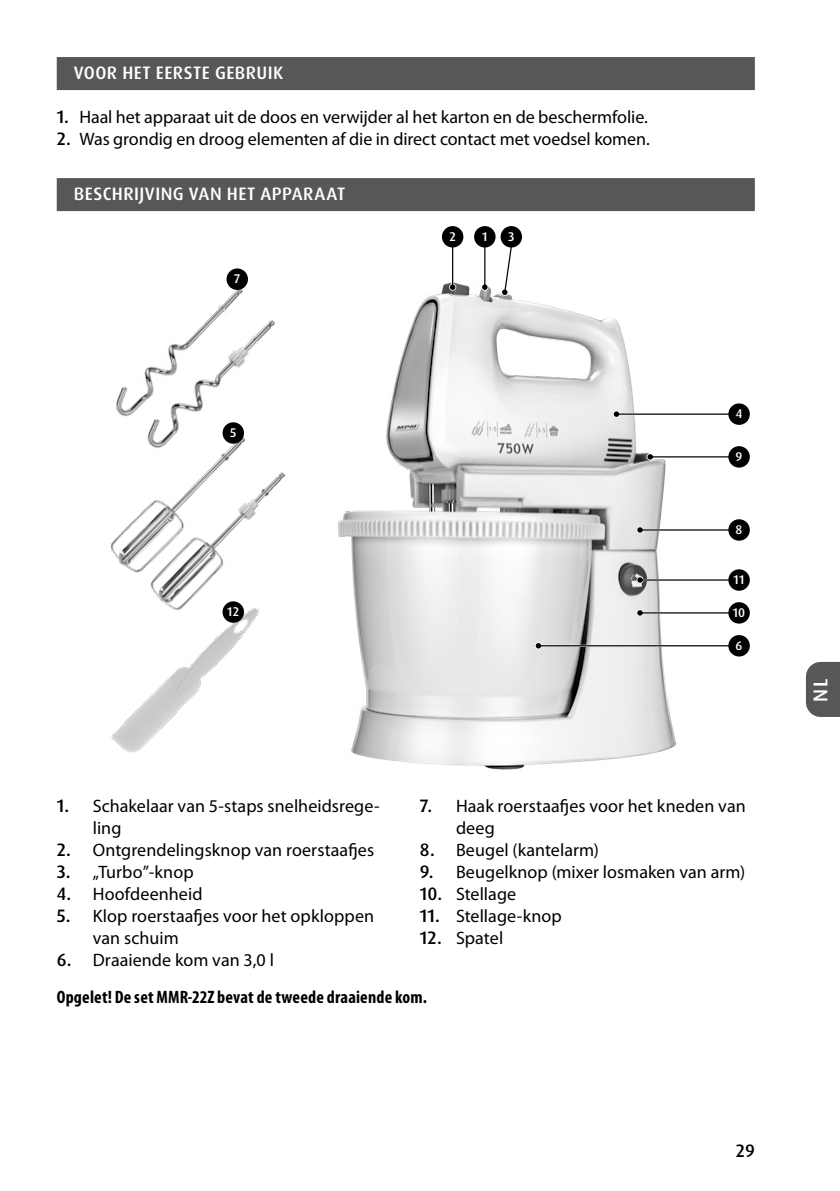
<style>
.page{position:relative;width:840px;height:1191px;background:#fff}
.page>*{position:absolute;margin:0;border:0;box-sizing:border-box;transform-origin:0 0}
.t1{font:500 20px "Dax Pro";color:#fff}
.t2{font:18px/22px "Myriad Pro";color:#000}
.t3{font:500 18px "Dax Pro";letter-spacing:.025em;color:#fff}
.t4{font:700 condensed 18px "Myriad Pro";letter-spacing:.01em;color:#000}
.t5{font:500 18px "Dax Pro";color:#000}
.t6{font:500 12.6px "Dax Pro";color:#fff}
.s1{font-family:"Dax Pro";font-weight:500}
</style>
<div class="page">
<div style="left:806px;top:662px;width:33px;height:55px;background:#575756"></div>
<div style="left:57px;top:57px;width:697px;height:33px;background:#575756"></div>
<div style="left:57px;top:178px;width:697px;height:33px;background:#575756"></div>
<img style="left:338px;top:277px;width:338px;height:493px">
<img style="left:116px;top:275px;width:160px;height:140px">
<img style="left:110px;top:415px;width:176px;height:168px">
<hr style="left:451px;top:237px;width:2px;height:50px;background:#fff">
<hr style="left:452px;top:246px;width:1px;height:41px;background:#000">
<svg style="left:449px;top:284px;width:6px;height:6px"></svg>
<hr style="left:483px;top:237px;width:2px;height:50px;background:#fff">
<hr style="left:484px;top:246px;width:1px;height:41px;background:#000">
<svg style="left:482px;top:284px;width:5px;height:6px"></svg>
<svg style="left:502px;top:243px;width:11px;height:52px"></svg>
<div style="left:441px;top:226px;width:22px;height:21px;background:#000;border-radius:50%"></div>
<div style="left:474px;top:226px;width:21px;height:21px;background:#000;border-radius:50%"></div>
<div style="left:500px;top:226px;width:21px;height:21px;background:#000;border-radius:50%"></div>
<hr style="left:650px;top:456px;width:88px;height:2px;background:#fff">
<hr style="left:650px;top:456px;width:88px;height:1px;background:#000">
<svg style="left:647px;top:454px;width:5px;height:5px"></svg>
<hr style="left:639px;top:529px;width:99px;height:2px;background:#fff">
<hr style="left:639px;top:529px;width:99px;height:1px;background:#000">
<svg style="left:637px;top:527px;width:5px;height:6px"></svg>
<hr style="left:639px;top:579px;width:99px;height:2px;background:#fff">
<hr style="left:639px;top:579px;width:99px;height:1px;background:#000">
<svg style="left:637px;top:577px;width:5px;height:6px"></svg>
<hr style="left:639px;top:612px;width:99px;height:2px;background:#fff">
<hr style="left:639px;top:612px;width:99px;height:1px;background:#000">
<svg style="left:637px;top:610px;width:5px;height:5px"></svg>
<hr style="left:538px;top:645px;width:200px;height:2px;background:#fff">
<hr style="left:538px;top:645px;width:200px;height:1px;background:#000">
<svg style="left:535px;top:643px;width:6px;height:5px"></svg>
<div style="left:612px;top:410px;width:7px;height:8px;background:#ededed;border-radius:50%"></div>
<hr style="left:616px;top:413px;width:122px;height:2px;background:#000">
<svg style="left:613px;top:411px;width:6px;height:6px"></svg>
<div style="left:728px;top:446px;width:21px;height:21px;background:#000;border-radius:50%"></div>
<div style="left:728px;top:519px;width:21px;height:21px;background:#000;border-radius:50%"></div>
<div style="left:728px;top:569px;width:21px;height:22px;background:#000;border-radius:50%"></div>
<div style="left:728px;top:602px;width:21px;height:21px;background:#000;border-radius:50%"></div>
<div style="left:728px;top:635px;width:21px;height:21px;background:#000;border-radius:50%"></div>
<div style="left:728px;top:403px;width:21px;height:22px;background:#000;border-radius:50%"></div>
<div style="left:222px;top:422px;width:22px;height:22px;background:#000;border-radius:50%"></div>
<div style="left:226px;top:268px;width:22px;height:22px;background:#000;border-radius:50%"></div>
<img style="left:111px;top:583px;width:148px;height:170px">
<div style="left:222px;top:601px;width:22px;height:22px;background:#000;border-radius:50%"></div>
<p class="t3" style="left:74px;top:61px;width:211px">VOOR HET EERSTE GEBRUIK</p>
<p class="t2" style="left:57px;top:106px;width:592px"><span class="s1">1.</span> Haal het apparaat uit de doos en verwijder al het karton en de beschermfolie.</p>
<p class="t2" style="left:57px;top:128px;width:594px"><span class="s1">2.</span> Was grondig en droog elementen af die in direct contact met voedsel komen.</p>
<p class="t3" style="left:74px;top:182px;width:273px">BESCHRIJVING VAN HET APPARAAT</p>
<p class="t6" style="left:449px;top:228px;width:8px">2</p>
<p class="t6" style="left:482px;top:228px;width:7px">1</p>
<p class="t6" style="left:508px;top:228px;width:8px">3</p>
<p class="t6" style="left:234px;top:271px;width:8px">7</p>
<p class="t6" style="left:230px;top:424px;width:8px">5</p>
<p class="t6" style="left:227px;top:603px;width:13px">12</p>
<p class="t6" style="left:735px;top:406px;width:8px">4</p>
<p class="t6" style="left:735px;top:448px;width:8px">9</p>
<p class="t6" style="left:735px;top:521px;width:8px">8</p>
<p class="t6" style="left:733px;top:571px;width:12px">11</p>
<p class="t6" style="left:732px;top:604px;width:14px">10</p>
<p class="t6" style="left:735px;top:637px;width:8px">6</p>
<p class="t2" style="left:93px;top:795px;width:288px;text-indent:-36px"><span class="s1">1.</span> Schakelaar van 5-staps snelheidsrege&shy;ling</p>
<p class="t2" style="left:57px;top:839px;width:319px"><span class="s1">2.</span> Ontgrendelingsknop van roerstaafjes</p>
<p class="t2" style="left:57px;top:861px;width:138px"><span class="s1">3.</span> „Turbo”-knop</p>
<p class="t2" style="left:57px;top:883px;width:147px"><span class="s1">4.</span> Hoofdeenheid</p>
<p class="t2" style="left:93px;top:905px;width:283px;text-indent:-36px"><span class="s1">5.</span> Klop roerstaafjes voor het opkloppen van schuim</p>
<p class="t2" style="left:57px;top:949px;width:218px"><span class="s1">6.</span> Draaiende kom van 3,0 l</p>
<p class="t2" style="left:456px;top:795px;width:291px;text-indent:-36px"><span class="s1">7.</span> Haak roerstaafjes voor het kneden van deeg</p>
<p class="t2" style="left:420px;top:839px;width:180px"><span class="s1">8.</span> Beugel (kantelarm)</p>
<p class="t2" style="left:420px;top:861px;width:326px"><span class="s1">9.</span> Beugelknop (mixer losmaken van arm)</p>
<p class="t2" style="left:420px;top:883px;width:98px"><span class="s1">10.</span> Stellage</p>
<p class="t2" style="left:420px;top:905px;width:143px"><span class="s1">11.</span> Stellage-knop</p>
<p class="t2" style="left:420px;top:927px;width:85px"><span class="s1">12.</span> Spatel</p>
<p class="t4" style="left:57px;top:987px;width:372px">Opgelet! De set MMR-22Z bevat de tweede draaiende kom.</p>
<p class="t5" style="left:735px;top:1139px;width:20px">29</p>
<p class="t1" style="left:807px;top:702px;width:25px;rotate:-90deg">NL</p>
</div>
